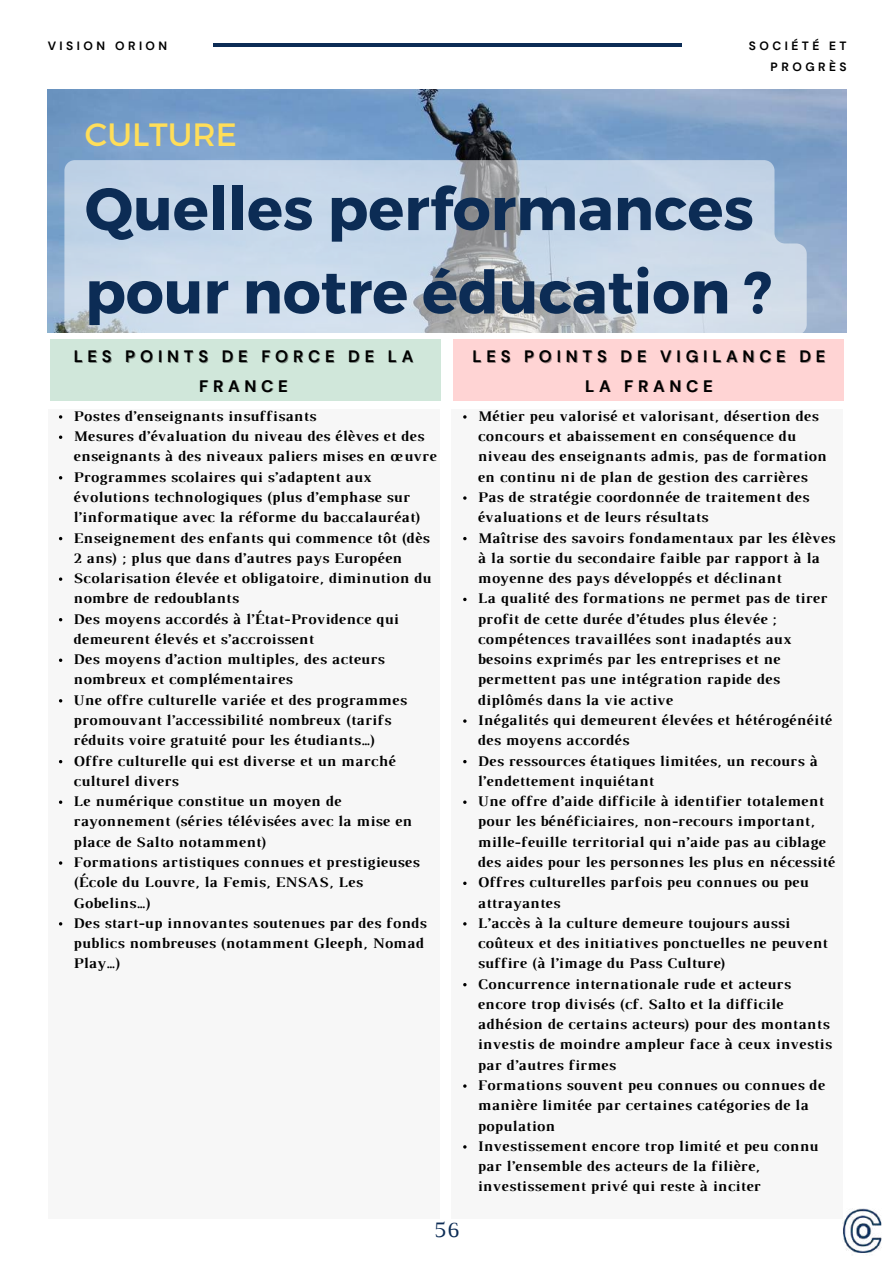
<style>
.page{position:relative;width:894px;height:1264px;background:#fff}
.page>*{position:absolute;margin:0;border:0;box-sizing:border-box;transform-origin:0 0}
.t1{font:700 59.55px/83.2px "Montserrat";color:#0c2c55}
.t2{font:32.25px "Montserrat";color:#ffde59}
.t3{font:22.5px "Luthier";color:#0c2c55}
.t4{font:700 16.5px/29.2px "DM Sans";letter-spacing:.29em;color:#000;text-align:center}
.t5{font:700 15px/20.2px "Luthier";letter-spacing:.03em;color:#000}
.t6{font:700 12px/21px "DM Sans";letter-spacing:.29em;color:#000;text-align:right}
</style>
<div class="page">
<hr style="left:213px;top:43px;width:468px;height:3px;background:#0c2c55">
<img style="left:48px;top:89px;width:798px;height:244px">
<img style="left:842px;top:1208px;width:39px;height:45px">
<svg style="left:64px;top:160px;width:742px;height:173px;background:#c3d1e0"></svg>
<div style="left:50px;top:338px;width:390px;height:62px;background:#d0e7da"></div>
<div style="left:453px;top:338px;width:390px;height:62px;background:#ffd4d4"></div>
<div style="left:49px;top:409px;width:390px;height:809px;background:#f7f7f7"></div>
<div style="left:452px;top:409px;width:390px;height:809px;background:#f7f7f7"></div>
<svg style="left:59px;top:435px;width:3px;height:4px"></svg>
<svg style="left:59px;top:577px;width:3px;height:4px"></svg>
<svg style="left:59px;top:658px;width:3px;height:4px"></svg>
<p class="t6" style="left:48px;top:35px;width:121px">VISION ORION</p>
<p class="t6" style="left:748px;top:35px;width:99px">SOCIÉTÉ ET<br>PROGRÈS</p>
<h2 class="t2" style="left:85px;top:114px;width:154px">CULTURE</h2>
<h1 class="t1" style="left:85px;top:164px;width:688px">Quelles performances pour notre éducation ?</h1>
<p class="t4" style="left:74px;top:342px;width:341px">LES POINTS DE FORCE DE LA<br>FRANCE</p>
<p class="t4" style="left:472px;top:342px;width:354px">LES POINTS DE VIGILANCE DE<br>LA FRANCE</p>
<p class="t5" style="left:73px;top:407px;width:364px">Postes d’enseignants insuffisants<br>Mesures d’évaluation du niveau des élèves et des enseignants à des niveaux paliers mises en œuvre Programmes scolaires qui s’adaptent aux évolutions technologiques (plus d’emphase sur l’informatique avec la réforme du baccalauréat)<br>Enseignement des enfants qui commence tôt (dès 2 ans) ; plus que dans d’autres pays Européen Scolarisation élevée et obligatoire, diminution du nombre de redoublants<br>Des moyens accordés à l’État-Providence qui demeurent élevés et s’accroissent<br>Des moyens d’action multiples, des acteurs nombreux et complémentaires<br>Une offre culturelle variée et des programmes promouvant l’accessibilité nombreux (tarifs réduits voire gratuité pour les étudiants…)<br>Offre culturelle qui est diverse et un marché culturel divers<br>Le numérique constitue un moyen de rayonnement (séries télévisées avec la mise en place de Salto notamment)<br>Formations artistiques connues et prestigieuses (École du Louvre, la Femis, ENSAS, Les Gobelins…)<br>Des start-up innovantes soutenues par des fonds publics nombreuses (notamment Gleeph, Nomad Play…)</p>
<p class="t5" style="left:477px;top:407px;width:359px">Métier peu valorisé et valorisant, désertion des concours et abaissement en conséquence du niveau des enseignants admis, pas de formation en continu ni de plan de gestion des carrières Pas de stratégie coordonnée de traitement des évaluations et de leurs résultats<br>Maîtrise des savoirs fondamentaux par les élèves à la sortie du secondaire faible par rapport à la moyenne des pays développés et déclinant<br>La qualité des formations ne permet pas de tirer profit de cette durée d’études plus élevée ; compétences travaillées sont inadaptés aux besoins exprimés par les entreprises et ne permettent pas une intégration rapide des diplômés dans la vie active<br>Inégalités qui demeurent élevées et hétérogénéité des moyens accordés<br>Des ressources étatiques limitées, un recours à l’endettement inquiétant<br>Une offre d’aide difficile à identifier totalement pour les bénéficiaires, non-recours important, mille-feuille territorial qui n’aide pas au ciblage des aides pour les personnes les plus en nécessité Offres culturelles parfois peu connues ou peu attrayantes<br>L’accès à la culture demeure toujours aussi coûteux et des initiatives ponctuelles ne peuvent suffire (à l’image du Pass Culture)<br>Concurrence internationale rude et acteurs encore trop divisés (cf. Salto et la difficile adhésion de certains acteurs) pour des montants investis de moindre ampleur face à ceux investis par d’autres firmes<br>Formations souvent peu connues ou connues de manière limitée par certaines catégories de la population<br>Investissement encore trop limité et peu connu par l’ensemble des acteurs de la filière, investissement privé qui reste à inciter</p>
<h3 class="t3" style="left:434px;top:1221px;width:27px">56</h3>
</div>
